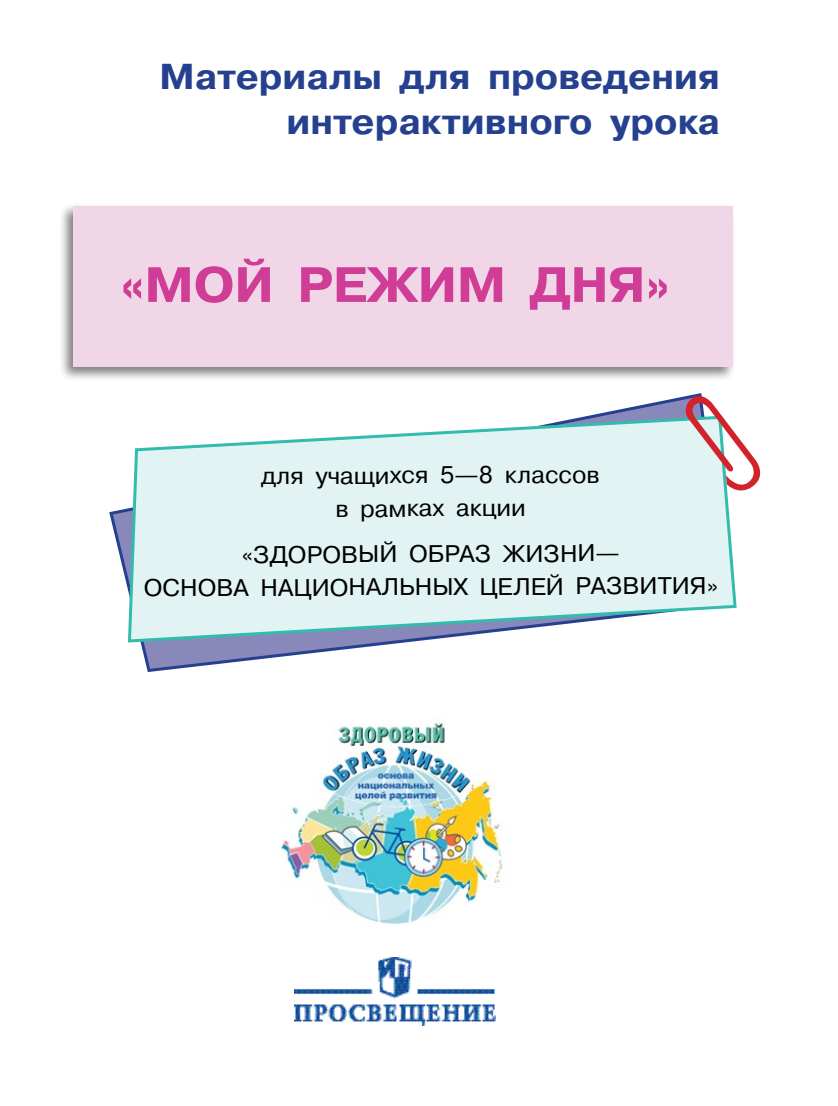
<style>
.page{position:relative;width:838px;height:1106px;background:#fff}
.page>*{position:absolute;margin:0;border:0;box-sizing:border-box;transform-origin:0 0}
.t1{font:700 49.5px "Pragmatica San Pin";letter-spacing:-.01em;color:#cf3d96}
.t2{font:700 36px/45px "Pragmatica San Pin";color:#25408f;text-align:right}
.t3{font:24px/33px "Pragmatica San Pin";letter-spacing:-.005em;color:#000;text-align:center}
</style>
<div class="page">
<div style="left:58px;top:203px;width:678px;height:179px;background:#000;opacity:.5"></div>
<div style="left:73px;top:206px;width:659px;height:161px;background:#f1d6e7"></div>
<svg style="left:109px;top:397px;width:572px;height:275px"></svg>
<svg style="left:126px;top:414px;width:611px;height:230px;background:#dbedef"></svg>
<svg style="left:681px;top:393px;width:80px;height:103px"></svg>
<img style="left:281px;top:723px;width:224px;height:201px">
<img style="left:295px;top:958px;width:200px;height:67px">
<h2 class="t2" style="left:159px;top:54px;width:562px">Материалы для проведения интерактивного урока</h2>
<h1 class="t1" style="left:120px;top:254px;width:550px">«МОЙ РЕЖИМ ДНЯ»</h1>
<p class="t3" style="left:261px;top:459px;width:340px">для учащихся 5—8 классов в рамках акции</p>
<p class="t3" style="left:144px;top:537px;width:576px">«ЗДОРОВЫЙ ОБРАЗ ЖИЗНИ—<br>ОСНОВА НАЦИОНАЛЬНЫХ ЦЕЛЕЙ РАЗВИТИЯ»</p>
</div>
